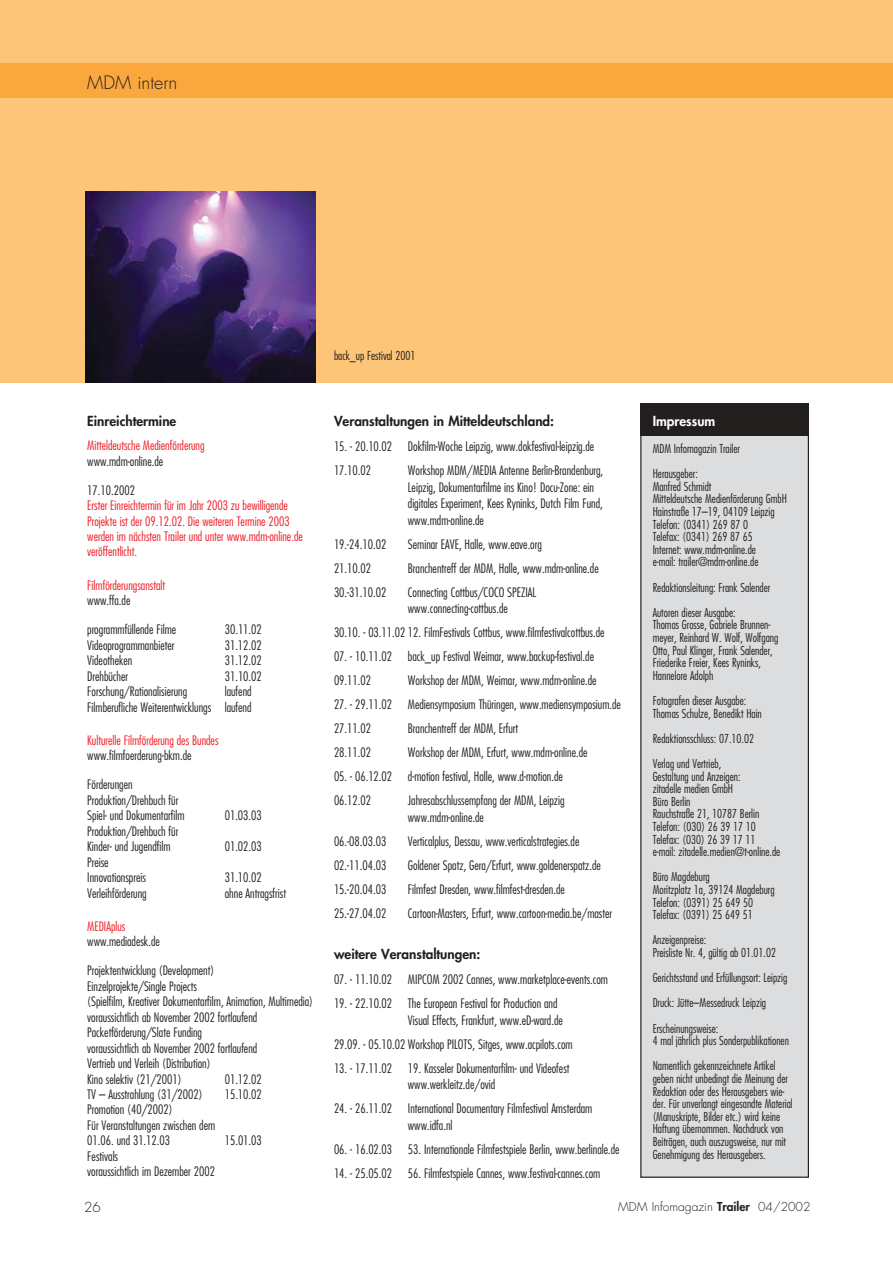
<style>
.page{position:relative;width:893px;height:1263px;background:#fff}
.page>*{position:absolute;margin:0;border:0;box-sizing:border-box;transform-origin:0 0}
.t1{font:300 18px "Futura";color:#231f1f}
.t2{font:800 13.5px "Futura";color:#231f1f}
.t3{font:800 13.5px "Futura";color:#fff}
.t4{font:300 13.5px "Futura";color:#231f1f}
.t5{font:300 condensed 12.75px/15.5px "Futura";color:#231f1f}
.t6{font:300 condensed 12.75px/15.5px "Futura";color:#ee1c24}
.t7{font:300 condensed 12px/12.6px "Futura";color:#231f1f}
.t8{font:300 12px "Futura";color:#231f1f}
.s1{font-weight:800}
</style>
<div class="page">
<div style="left:0;top:0;width:892px;height:383px;background:#fdc578"></div>
<div style="left:0;top:64px;width:892px;height:34px;background:#faa73e"></div>
<div style="left:641px;top:404px;width:167px;height:773px;background:#dcdddf"></div>
<div style="left:640px;top:403px;width:169px;height:775px;border:1px solid #231f1f"></div>
<div style="left:640px;top:403px;width:169px;height:33px;background:#231f1f"></div>
<img style="left:86px;top:191px;width:229px;height:192px">
<h1 class="t1" style="left:87px;top:74px;width:92px">MDM intern</h1>
<p class="t2" style="left:87px;top:415px;width:91px">Einreichtermine</p>
<p class="t6" style="left:87px;top:439px;width:119px">Mitteldeutsche Medienförderung</p>
<p class="t5" style="left:87px;top:454px;width:77px">www.mdm-online.de</p>
<p class="t5" style="left:87px;top:483px;width:49px">17.10.2002</p>
<p class="t6" style="left:87px;top:499px;width:217px">Erster Einreichtermin für im Jahr 2003 zu bewilligende Projekte ist der 09.12.02. Die weiteren Termine 2003 werden im nächsten Trailer und unter www.mdm-online.de veröffentlicht.</p>
<p class="t6" style="left:87px;top:578px;width:79px">Filmförderungsanstalt</p>
<p class="t5" style="left:87px;top:594px;width:45px">www.ffa.de</p>
<p class="t5" style="left:87px;top:623px;width:90px">programmfüllende Filme</p>
<p class="t5" style="left:225px;top:623px;width:39px">30.11.02</p>
<p class="t5" style="left:87px;top:638px;width:89px">Videoprogrammanbieter</p>
<p class="t5" style="left:225px;top:638px;width:39px">31.12.02</p>
<p class="t5" style="left:87px;top:654px;width:47px">Videotheken</p>
<p class="t5" style="left:225px;top:654px;width:39px">31.12.02</p>
<p class="t5" style="left:87px;top:669px;width:42px">Drehbücher</p>
<p class="t5" style="left:225px;top:669px;width:39px">31.10.02</p>
<p class="t5" style="left:87px;top:685px;width:101px">Forschung/Rationalisierung</p>
<p class="t5" style="left:87px;top:685px;width:166px;text-align:right">laufend<br>Filmberufliche Weiterentwicklungs laufend</p>
<p class="t6" style="left:87px;top:733px;width:133px">Kulturelle Filmförderung des Bundes</p>
<p class="t5" style="left:87px;top:749px;width:106px">www.filmfoerderung-bkm.de</p>
<p class="t5" style="left:87px;top:778px;width:99px">Förderungen<br>Produktion/Drehbuch für<br>Spiel- und Dokumentarfilm</p>
<p class="t5" style="left:225px;top:809px;width:39px">01.03.03</p>
<p class="t5" style="left:87px;top:824px;width:93px">Produktion/Drehbuch für<br>Kinder- und Jugendfilm</p>
<p class="t5" style="left:87px;top:855px;width:60px">Preise<br>Innovationspreis</p>
<p class="t5" style="left:225px;top:840px;width:39px">01.02.03</p>
<p class="t5" style="left:225px;top:871px;width:39px">31.10.02</p>
<p class="t5" style="left:87px;top:886px;width:61px">Verleihförderung</p>
<p class="t5" style="left:225px;top:886px;width:63px">ohne Antragsfrist</p>
<p class="t6" style="left:87px;top:919px;width:40px">MEDIAplus</p>
<p class="t5" style="left:87px;top:935px;width:74px">www.mediadesk.de</p>
<p class="t5" style="left:87px;top:964px;width:227px">Projektentwicklung (Development)<br>Einzelprojekte/Single Projects<br>(Spielfilm, Kreativer Dokumentarfilm, Animation, Multimedia) voraussichtlich ab November 2002 fortlaufend Packetförderung/Slate Funding<br>voraussichtlich ab November 2002 fortlaufend<br>Vertrieb und Verleih (Distribution)<br>Kino selektiv (21/2001)</p>
<p class="t5" style="left:225px;top:1072px;width:39px">01.12.02</p>
<p class="t5" style="left:87px;top:1087px;width:117px">TV – Ausstrahlung (31/2002)</p>
<p class="t5" style="left:225px;top:1087px;width:39px">15.10.02</p>
<p class="t5" style="left:87px;top:1103px;width:129px">Promotion (40/2002)<br>Für Veranstaltungen zwischen dem<br>01.06. und 31.12.03</p>
<p class="t5" style="left:225px;top:1134px;width:39px">15.01.03</p>
<p class="t5" style="left:87px;top:1149px;width:129px">Festivals<br>voraussichtlich im Dezember 2002</p>
<p class="t7" style="left:334px;top:350px;width:83px">back_up Festival 2001</p>
<p class="t2" style="left:334px;top:415px;width:222px">Veranstaltungen in Mitteldeutschland:</p>
<p class="t5" style="left:334px;top:435px;width:262px;line-height:24px">15. - 20.10.02 Dokfilm-Woche Leipzig, www.dokfestival-leipzig.de<br>17.10.02</p>
<p class="t5" style="left:408px;top:463px;width:197px;line-height:16.5px">Workshop MDM/MEDIA Antenne Berlin-Brandenburg, Leipzig, Dokumentarfilme ins Kino! Docu-Zone: ein digitales Experiment, Kees Ryninks, Dutch Film Fund, www.mdm-online.de</p>
<p class="t5" style="left:334px;top:537px;width:54px">19.-24.10.02</p>
<p class="t5" style="left:408px;top:537px;width:135px">Seminar EAVE, Halle, www.eave.org</p>
<p class="t5" style="left:334px;top:561px;width:39px">21.10.02</p>
<p class="t5" style="left:408px;top:561px;width:192px">Branchentreff der MDM, Halle, www.mdm-online.de</p>
<p class="t5" style="left:334px;top:585px;width:54px">30.-31.10.02</p>
<p class="t5" style="left:408px;top:585px;width:130px;line-height:16.5px">Connecting Cottbus/COCO SPEZIAL www.connecting-cottbus.de</p>
<p class="t5" style="left:334px;top:626px;width:272px">30.10. - 03.11.02 12. FilmFestivals Cottbus, www.filmfestivalcottbus.de</p>
<p class="t5" style="left:334px;top:645px;width:261px;line-height:24px">07. - 10.11.02 back_up Festival Weimar, www.backup-festival.de<br>09.11.02</p>
<p class="t5" style="left:408px;top:674px;width:190px">Workshop der MDM, Weimar, www.mdm-online.de</p>
<p class="t5" style="left:334px;top:693px;width:288px;line-height:24px">27. - 29.11.02 Mediensymposium Thüringen, www.mediensymposium.de<br>27.11.02</p>
<p class="t5" style="left:408px;top:722px;width:112px">Branchentreff der MDM, Erfurt</p>
<p class="t5" style="left:334px;top:746px;width:39px">28.11.02</p>
<p class="t5" style="left:408px;top:746px;width:181px">Workshop der MDM, Erfurt, www.mdm-online.de</p>
<p class="t5" style="left:334px;top:765px;width:230px;line-height:24px">05. - 06.12.02 d-motion festival, Halle, www.d-motion.de<br>06.12.02</p>
<p class="t5" style="left:408px;top:793px;width:158px;line-height:16.5px">Jahresabschlussempfang der MDM, Leipzig www.mdm-online.de</p>
<p class="t5" style="left:334px;top:834px;width:54px">06.-08.03.03</p>
<p class="t5" style="left:408px;top:834px;width:173px">Verticalplus, Dessau, www.verticalstrategies.de</p>
<p class="t5" style="left:334px;top:858px;width:54px">02.-11.04.03</p>
<p class="t5" style="left:408px;top:858px;width:194px">Goldener Spatz, Gera/Erfurt, www.goldenerspatz.de</p>
<p class="t5" style="left:334px;top:882px;width:54px">15.-20.04.03</p>
<p class="t5" style="left:408px;top:882px;width:158px">Filmfest Dresden, www.filmfest-dresden.de</p>
<p class="t5" style="left:334px;top:906px;width:54px">25.-27.04.02</p>
<p class="t5" style="left:408px;top:906px;width:206px">Cartoon-Masters, Erfurt, www.cartoon-media.be/master</p>
<p class="t2" style="left:334px;top:948px;width:148px">weitere Veranstaltungen:</p>
<p class="t5" style="left:334px;top:973px;width:275px">07. - 11.10.02 MIPCOM 2002 Cannes, www.marketplace-events.com</p>
<p class="t5" style="left:408px;top:996px;width:156px;line-height:16.5px;text-indent:-74px">19. - 22.10.02 The European Festival for Production and<br>Visual Effects, Frankfurt, www.eD-ward.de</p>
<p class="t5" style="left:334px;top:1037px;width:240px">29.09. - 05.10.02 Workshop PILOTS, Sitges, www.acpilots.com</p>
<p class="t5" style="left:334px;top:1061px;width:237px;line-height:16.5px;text-align:center">13. - 17.11.02 19. Kasseler Dokumentarfilm- und Videofest www.werkleitz.de/ovid</p>
<p class="t5" style="left:408px;top:1101px;width:186px;line-height:16.5px;text-indent:-74px">24. - 26.11.02 International Documentary Filmfestival Amsterdam www.idfa.nl</p>
<p class="t5" style="left:334px;top:1142px;width:287px">06. - 16.02.03 53. Internationale Filmfestspiele Berlin, www.berlinale.de</p>
<p class="t5" style="left:334px;top:1166px;width:268px">14. - 25.05.02 56. Filmfestspiele Cannes, www.festival-cannes.com</p>
<p class="t3" style="left:652px;top:415px;width:64px">Impressum</p>
<p class="t7" style="left:652px;top:437px;width:89px;line-height:25.2px">MDM Infomagazin Trailer<br>Herausgeber:</p>
<p class="t7" style="left:652px;top:481px;width:136px">Manfred Schmidt<br>Mitteldeutsche Medienförderung GmbH<br>Hainstraße 17–19, 04109 Leipzig<br>Telefon: (0341) 269 87 0<br>Telefax: (0341) 269 87 65<br>Internet: www.mdm-online.de<br>e-mail: trailer@mdm-online.de</p>
<p class="t7" style="left:652px;top:575px;width:119px;line-height:25.2px">Redaktionsleitung: Frank Salender<br>Autoren dieser Ausgabe:</p>
<p class="t7" style="left:652px;top:620px;width:127px">Thomas Grosse, Gabriele Brunnen&shy;meyer, Reinhard W. Wolf, Wolfgang<br>Otto, Paul Klinger, Frank Salender,<br>Friederike Freier, Kees Ryninks,<br>Hannelore Adolph</p>
<p class="t7" style="left:652px;top:695px;width:111px">Fotografen dieser Ausgabe:<br>Thomas Schulze, Benedikt Hain</p>
<p class="t7" style="left:652px;top:727px;width:103px;line-height:25.2px">Redaktionsschluss: 07.10.02<br>Verlag und Vertrieb,</p>
<p class="t7" style="left:652px;top:771px;width:129px">Gestaltung und Anzeigen:<br>zitadelle medien GmbH<br>Büro Berlin<br>Rauchstraße 21, 10787 Berlin<br>Telefon: (030) 26 39 17 10<br>Telefax: (030) 26 39 17 11 e-mail: zitadelle.medien@t-online.de</p>
<p class="t7" style="left:652px;top:872px;width:123px">Büro Magdeburg<br>Moritzplatz 1a, 39124 Magdeburg<br>Telefon: (0391) 25 649 50<br>Telefax: (0391) 25 649 51</p>
<p class="t7" style="left:652px;top:935px;width:125px">Anzeigenpreise:<br>Preisliste Nr. 4, gültig ab 01.01.02</p>
<p class="t7" style="left:652px;top:966px;width:136px;line-height:25.2px">Gerichtsstand und Erfüllungsort: Leipzig<br>Druck: Jütte–Messedruck Leipzig<br>Erscheinungsweise:</p>
<p class="t7" style="left:652px;top:1029px;width:138px;line-height:25.2px">4 mal jährlich plus Sonderpublikationen<br>Namentlich gekennzeichnete Artikel</p>
<p class="t7" style="left:652px;top:1073px;width:141px">geben nicht unbedingt die Meinung der Redaktion oder des Herausgebers wie&shy;der. Für unverlangt eingesandte Material (Manuskripte, Bilder etc.) wird keine Haftung übernommen. Nachdruck von Beiträgen, auch auszugsweise, nur mit Genehmigung des Herausgebers.</p>
<p class="t4" style="left:84px;top:1201px;width:18px">26</p>
<p class="t8" style="left:618px;top:1201px;width:194px">MDM Infomagazin <span class="s1">Trailer</span> 04/2002</p>
</div>
